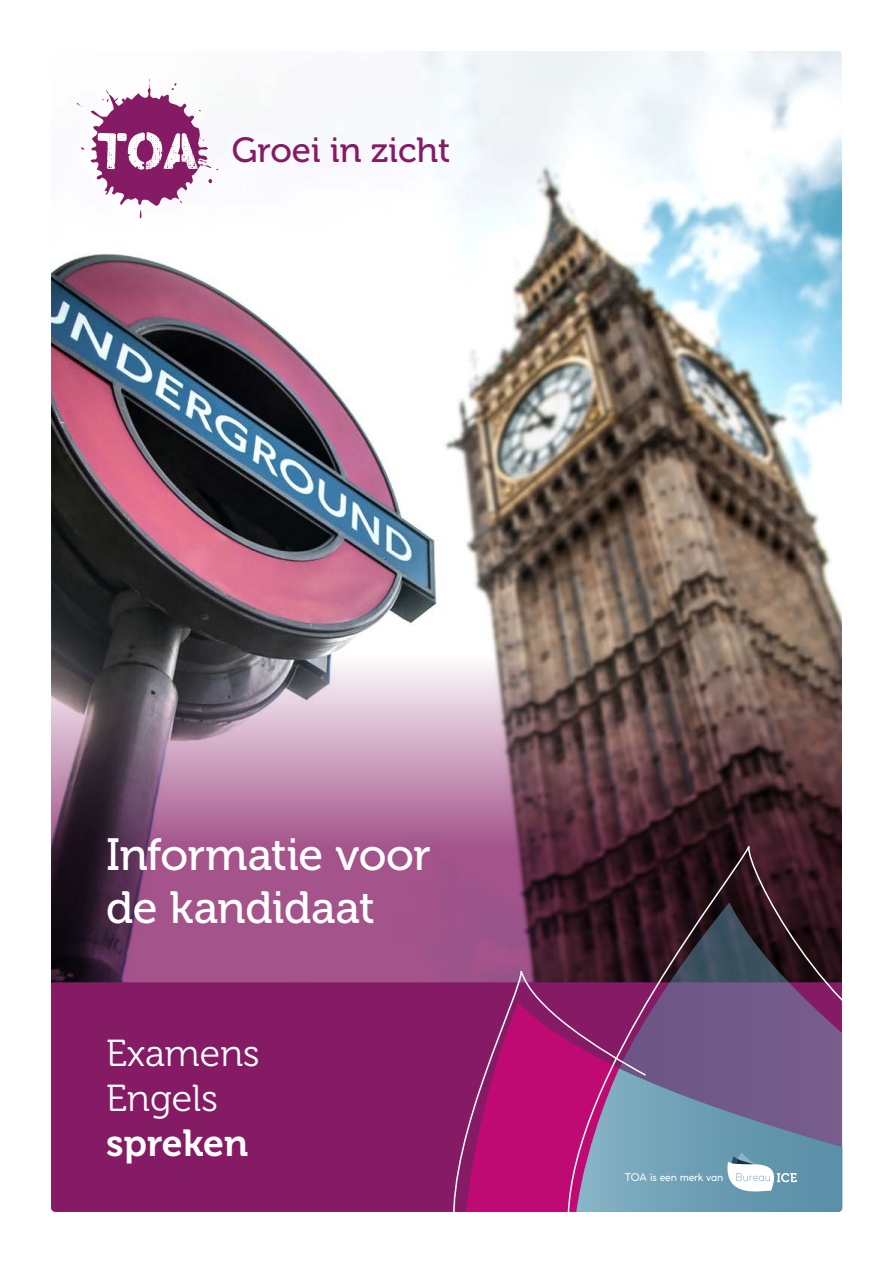
<style>
.page{position:relative;width:893px;height:1263px;background:#fff}
.page>*{position:absolute;margin:0;border:0;box-sizing:border-box;transform-origin:0 0}
.t1{font:45px/52.5px "Museo 500";letter-spacing:-.01em;color:#fff}
.t2{font:37.5px/45px "Museo 300";color:#fff}
.t3{font:37.5px "Museo 700";color:#fff}
.t4{font:34.8px "Museo 500";color:#861b65}
.t5{font:10.5px "Coco Gothic";letter-spacing:-.02em;color:#fff}
</style>
<div class="page">
<img style="left:51px;top:51px;width:791px;height:412px">
<img style="left:51px;top:463px;width:791px;height:519px">
<div style="left:51px;top:982px;width:398px;height:230px;background:#861b65"></div>
<svg style="left:449px;top:961px;width:118px;height:251px;background:#882c6c"></svg>
<svg style="left:567px;top:842px;width:275px;height:160px;background:#3a2130"></svg>
<svg style="left:466px;top:1002px;width:376px;height:210px;background:#8a588f"></svg>
<svg style="left:77px;top:79px;width:141px;height:139px"></svg>
<p class="t4" style="left:232px;top:130px;width:220px">Groei in zicht</p>
<p class="t1" style="left:106px;top:829px;width:326px">Informatie voor de kandidaat</p>
<p class="t2" style="left:106px;top:1031px;width:155px">Examens<br>Engels</p>
<p class="t3" style="left:106px;top:1122px;width:143px">spreken</p>
<p class="t5" style="left:625px;top:1169px;width:100px">TOA is een merk van</p>
</div>
